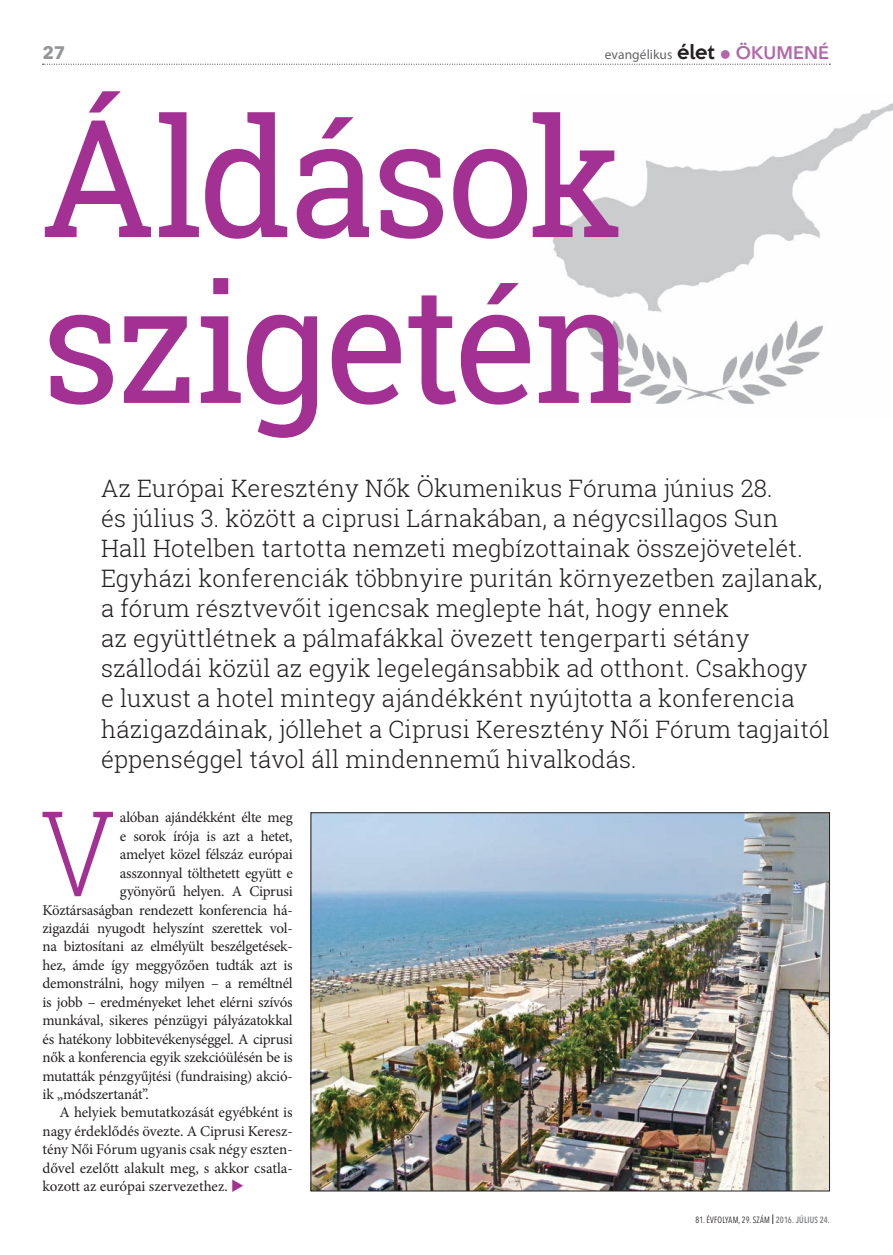
<style>
.page{position:relative;width:893px;height:1255px;background:#fff}
.page>*{position:absolute;margin:0;border:0;box-sizing:border-box;transform-origin:0 0}
.t1{font:163.8px/165.8px "Roboto Slab";letter-spacing:-.025em;color:#a23193;scale:.95 1}
.t2{font:300 118.65px "Roboto Slab";color:#a23193;scale:.9 1}
.t3{font:300 24px/30px "Roboto Slab";letter-spacing:.005em;color:#231f20}
.t4{font:700 18px "Avenir Next LT Pro";color:#939598}
.t5{font:15px "Minion Pro";letter-spacing:-.015em;color:#231f20}
.t6{font:13.5px "Myriad Pro";letter-spacing:.005em;color:#636366}
.t7{font:condensed 9px "Avenir Next LT Pro";letter-spacing:.03em;color:#231f20;scale:.9 1}
.s1{font-family:"Keep Calm";font-weight:500;font-size:18px;color:#231f20}
.s2{color:#b366a9}
.s3{font-family:"Avenir Next LT Pro";font-weight:600;font-size:18px;color:#b366a9}
.s4{color:#a23193}
.s5{font-size:13.5px}
.s6{font-weight:600;color:#808285}
</style>
<div class="page">
<svg style="left:43px;top:64px;width:787px;height:1px"></svg>
<img style="left:547px;top:103px;width:346px;height:301px">
<img style="left:313px;top:814px;width:515px;height:375px">
<p class="t4" style="left:43px;top:42px;width:24px">27</p>
<p class="t6" style="left:605px;top:46px;width:226px">evangélikus <span class="s1">élet</span> <span class="s2">●</span> <span class="s3">ÖKUMENÉ</span></p>
<h1 class="t1" style="left:41px;top:93px;width:627px">Áldások szigetén</h1>
<p class="t3" style="left:101px;top:473px;width:730px">Az Európai Keresztény Nők Ökumenikus Fóruma június 28.<br>és július 3. között a ciprusi Lárnakában, a négycsillagos Sun Hall Hotelben tartotta nemzeti megbízottainak összejövetelét.<br>Egyházi konferenciák többnyire puritán környezetben zajlanak, a fórum résztvevőit igencsak meglepte hát, hogy ennek<br>az együttlétnek a pálmafákkal övezett tengerparti sétány szállodái közül az egyik legelegánsabbik ad otthont. Csakhogy<br>e luxust a hotel mintegy ajándékként nyújtotta a konferencia házigazdáinak, jóllehet a Ciprusi Keresztény Női Fórum tagjaitól éppenséggel távol áll mindennemű hivalkodás.</p>
<h2 class="t2" style="left:40px;top:771px;width:86px">V</h2>
<p class="t5" style="left:120px;top:807px;width:174px">alóban ajándékként élte meg</p>
<p class="t5" style="left:120px;top:826px;width:174px">e sorok írója is azt a hetet,</p>
<p class="t5" style="left:120px;top:844px;width:174px">amelyet közel félszáz euró pai</p>
<p class="t5" style="left:120px;top:862px;width:174px">asszonnyal tölthetett együtt e</p>
<p class="t5" style="left:120px;top:881px;width:174px">gyönyörű helyen. A Ciprusi</p>
<p class="t5" style="left:43px;top:899px;width:252px">Köztársaságban rendezett konferencia há-</p>
<p class="t5" style="left:43px;top:918px;width:252px">zigazdái nyugodt helyszínt szerettek vol-</p>
<p class="t5" style="left:43px;top:936px;width:252px">na biztosítani az elmélyült beszélgetések-</p>
<p class="t5" style="left:43px;top:955px;width:252px">hez, ámde így meggyőzően tudták azt is</p>
<p class="t5" style="left:43px;top:973px;width:252px">demonstrálni, hogy milyen – a reméltnél</p>
<p class="t5" style="left:43px;top:991px;width:252px">is jobb – eredményeket lehet elérni szívós</p>
<p class="t5" style="left:43px;top:1010px;width:252px">munkával, sikeres pénzügyi pályázatokkal</p>
<p class="t5" style="left:43px;top:1028px;width:252px">és hatékony lobbitevékenységgel. A ciprusi</p>
<p class="t5" style="left:43px;top:1047px;width:252px">nők a konferencia egyik szekcióülésén be is</p>
<p class="t5" style="left:43px;top:1065px;width:252px">mutatták pénzgyűjtési (fundraising) akció-</p>
<p class="t5" style="left:43px;top:1084px;width:108px">ik „módszertanát”.</p>
<p class="t5" style="left:60px;top:1102px;width:235px">A helyiek bemutatkozását egyébként is</p>
<p class="t5" style="left:43px;top:1120px;width:252px">nagy érdeklődés övezte. A Ciprusi Keresz-</p>
<p class="t5" style="left:43px;top:1139px;width:252px">tény Női Fórum ugyanis csak négy eszten-</p>
<p class="t5" style="left:43px;top:1157px;width:252px">dővel ezelőtt alakult meg, s akkor csatla-</p>
<p class="t5" style="left:43px;top:1176px;width:203px">kozott az európai szervezethez. <span class="s4">◆</span></p>
<p class="t7" style="left:695px;top:1214px;width:151px">81. ÉVFOLYAM, 29. SZÁM <span class="s5">I</span> <span class="s6">2016. JÚLIUS 24.</span></p>
</div>
